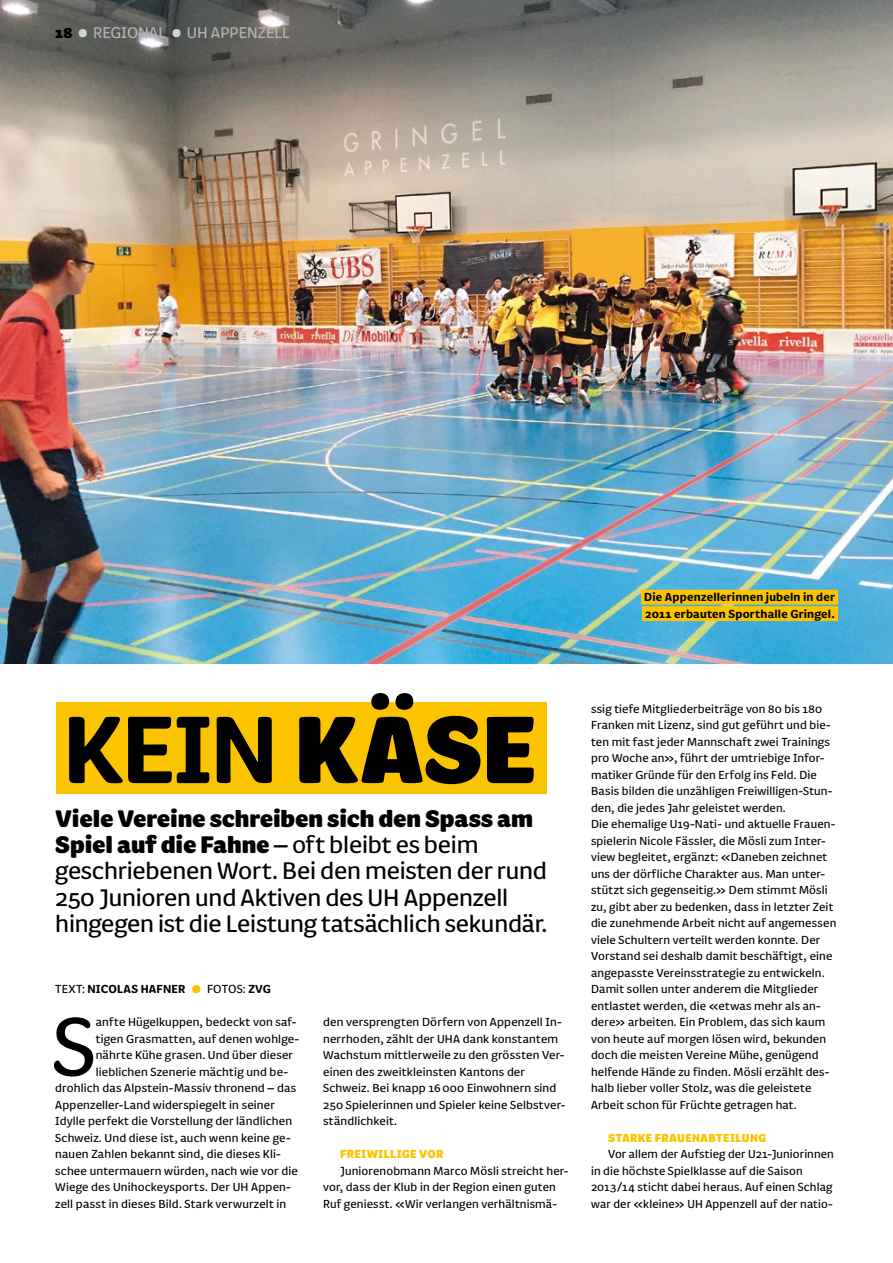
<style>
.page{position:relative;width:893px;height:1263px;background:#fff}
.page>*{position:absolute;margin:0;border:0;box-sizing:border-box;transform-origin:0 0}
.t1{font:700 110.55px "FS Pimlico";color:#000}
.t2{font:96px "FS Pimlico";color:#000}
.t3{font:27.75px/26.2px "FS Pimlico";letter-spacing:-.005em;color:#000}
.t4{font:18px "FS Pimlico";color:#b1b3b4}
.t5{font:13.5px/16.5px "FS Pimlico";letter-spacing:.01em;color:#000}
.t6{font:700 13.5px/16.5px "FS Pimlico";letter-spacing:.015em;color:#000}
.t7{font:900 13.5px "FS Pimlico";letter-spacing:.015em;color:#fcc400}
.s1{font-weight:900;color:#000}
.s2{font-weight:900}
.s3{font-weight:400}
.s4{font-weight:700}
</style>
<div class="page">
<img style="left:0;top:0;width:893px;height:663px">
<div style="left:192px;top:985px;width:8px;height:8px;background:#fcc400;border-radius:4px"></div>
<div style="left:641px;top:590px;width:197px;height:14px;background:#fcc400"></div>
<div style="left:642px;top:606px;width:196px;height:15px;background:#fcc400"></div>
<div style="left:56px;top:702px;width:491px;height:92px;background:#fcc400"></div>
<div style="left:79px;top:29px;width:8px;height:8px;background:#d0d1d2;border-radius:4px"></div>
<div style="left:172px;top:29px;width:8px;height:8px;background:#d0d1d2;border-radius:4px"></div>
<h3 class="t4" style="left:55px;top:20px;width:236px"><span class="s1">18</span> REGIONAL UH APPENZELL</h3>
<p class="t6" style="left:644px;top:588px;width:192px">Die Appenzellerinnen jubeln in der<br>2011 erbauten Sporthalle Gringel.</p>
<h1 class="t1" style="left:63px;top:667px;width:475px">KEIN <span class="s2">KÄSE</span></h1>
<h3 class="t3" style="left:55px;top:804px;width:494px"><span class="s2">Viele Vereine schreiben sich den Spass am Spiel auf die Fahne</span> – oft bleibt es beim geschriebenen Wort. Bei den meisten der rund 250 Junioren und Aktiven des UH Appenzell hingegen ist die Leistung tatsächlich sekundär.</h3>
<p class="t6" style="left:55px;top:980px;width:132px"><span class="s3">TEXT:</span> NICOLAS HAFNER</p>
<p class="t5" style="left:207px;top:980px;width:65px">FOTOS: <span class="s4">ZVG</span></p>
<h2 class="t2" style="left:53px;top:977px;width:45px">S</h2>
<p class="t5" style="left:96px;top:1013px;width:202px">anfte Hügelkuppen, bedeckt von saf-</p>
<p class="t5" style="left:96px;top:1030px;width:205px">tigen Grasmatten, auf denen wohlge-</p>
<p class="t5" style="left:96px;top:1046px;width:199px">nährte Kühe grasen. Und über dieser</p>
<p class="t5" style="left:96px;top:1063px;width:194px">lieblichen Szenerie mächtig und be-</p>
<p class="t5" style="left:55px;top:1079px;width:242px">drohlich das Alpstein-Massiv thronend – das</p>
<p class="t5" style="left:55px;top:1096px;width:221px">Appenzeller-Land widerspiegelt in seiner</p>
<p class="t5" style="left:55px;top:1112px;width:238px">Idylle perfekt die Vorstellung der ländlichen</p>
<p class="t5" style="left:55px;top:1129px;width:237px">Schweiz. Und diese ist, auch wenn keine ge-</p>
<p class="t5" style="left:55px;top:1145px;width:227px">nauen Zahlen bekannt sind, die dieses Kli-</p>
<p class="t5" style="left:55px;top:1162px;width:244px">schee untermauern würden, nach wie vor die</p>
<p class="t5" style="left:55px;top:1178px;width:237px">Wiege des Unihockeysports. Der UH Appen-</p>
<p class="t5" style="left:55px;top:1195px;width:233px">zell passt in dieses Bild. Stark verwurzelt in</p>
<p class="t5" style="left:323px;top:1013px;width:244px">den versprengten Dörfern von Appenzell In&shy;nerrhoden, zählt der UHA dank konstantem Wachstum mittlerweile zu den grössten Ver&shy;einen des zweitkleinsten Kantons der Schweiz. Bei knapp 16000 Einwohnern sind 250 Spielerinnen und Spieler keine Selbstver&shy;ständlichkeit.</p>
<p class="t7" style="left:340px;top:1143px;width:105px">FREIWILLIGE VOR</p>
<p class="t5" style="left:323px;top:1162px;width:247px;text-indent:17px">Juniorenobmann Marco Mösli streicht her&shy;vor, dass der Klub in der Region einen guten<br>Ruf geniesst. «Wir verlangen verhältnismä-</p>
<p class="t5" style="left:591px;top:700px;width:247px">ssig tiefe Mitgliederbeiträge von 80 bis 180<br>Franken mit Lizenz, sind gut geführt und bie&shy;ten mit fast jeder Mannschaft zwei Trainings pro Woche an», führt der umtriebige Infor&shy;matiker Gründe für den Erfolg ins Feld. Die Basis bilden die unzähligen Freiwilligen-Stun&shy;den, die jedes Jahr geleistet werden.<br>Die ehemalige U19-Nati- und aktuelle Frauen&shy;spielerin Nicole Fässler, die Mösli zum Inter&shy;view begleitet, ergänzt: «Daneben zeichnet uns der dörfliche Charakter aus. Man unter&shy;stützt sich gegenseitig.» Dem stimmt Mösli zu, gibt aber zu bedenken, dass in letzter Zeit die zunehmende Arbeit nicht auf angemessen viele Schultern verteilt werden konnte. Der Vorstand sei deshalb damit beschäftigt, eine angepasste Vereinsstrategie zu entwickeln.<br>Damit sollen unter anderem die Mitglieder entlastet werden, die «etwas mehr als an&shy;dere» arbeiten. Ein Problem, das sich kaum von heute auf morgen lösen wird, bekunden doch die meisten Vereine Mühe, genügend helfende Hände zu finden. Mösli erzählt des&shy;halb lieber voller Stolz, was die geleistete Arbeit schon für Früchte getragen hat.</p>
<p class="t7" style="left:608px;top:1127px;width:160px">STARKE FRAUENABTEILUNG</p>
<p class="t5" style="left:591px;top:1145px;width:244px;text-indent:17px">Vor allem der Aufstieg der U21-Juniorinnen in die höchste Spielklasse auf die Saison 2013/14 sticht dabei heraus. Auf einen Schlag war der «kleine» UH Appenzell auf der natio-</p>
</div>
